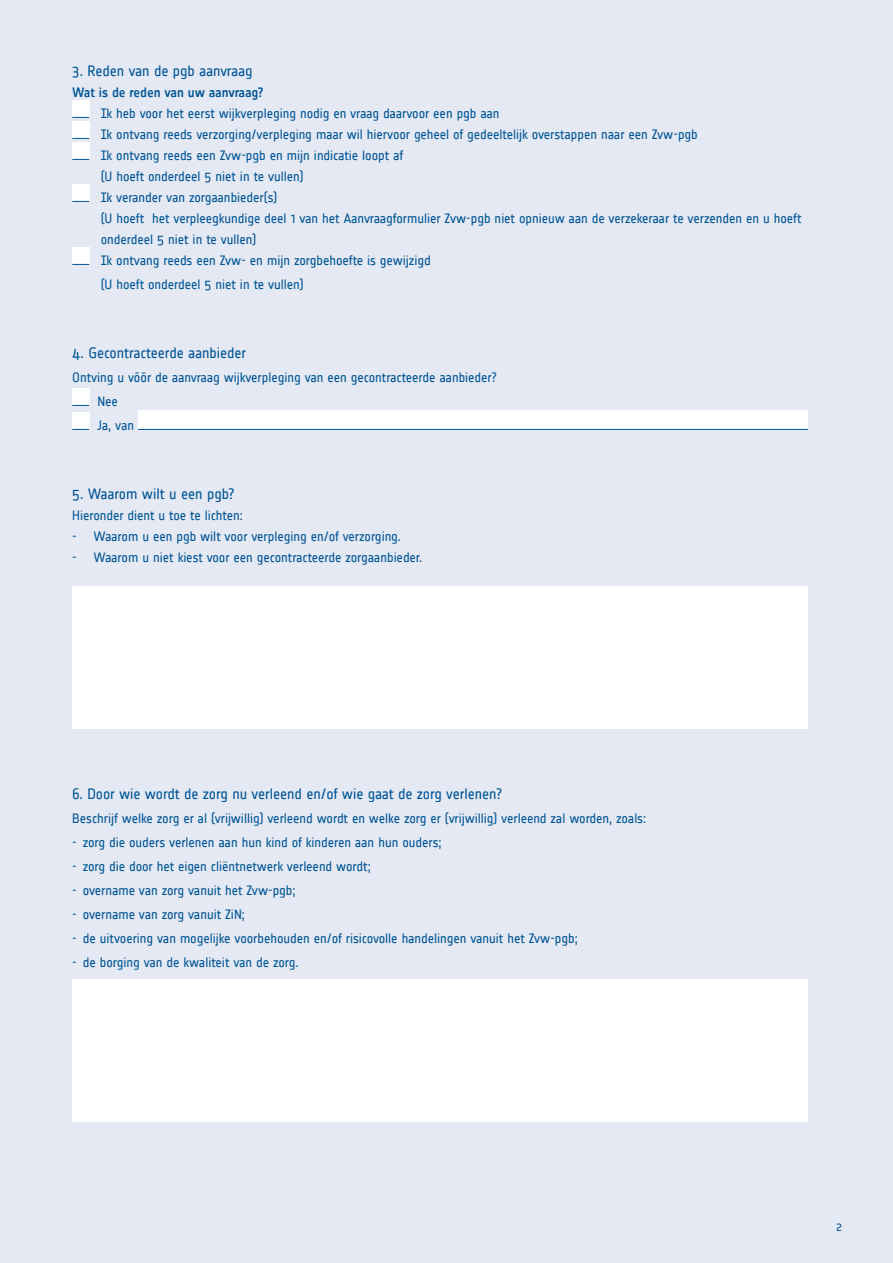
<style>
.page{position:relative;width:893px;height:1263px;background:#e5e9f3}
.page>*{position:absolute;margin:0;border:0;box-sizing:border-box;transform-origin:0 0}
.t1{font:15px "Notes";letter-spacing:-.005em;color:#005595}
.t2{font:13.5px/21px "Notes";letter-spacing:-.005em;color:#005595}
.t3{font:500 13.5px "Notes";letter-spacing:-.01em;color:#005595}
.t4{font:12px "Notes";color:#005595}
</style>
<div class="page">
<div style="left:72px;top:101px;width:17px;height:17px;background:#fff"></div>
<svg style="left:72px;top:117px;width:17px;height:1px"></svg>
<div style="left:72px;top:122px;width:17px;height:17px;background:#fff"></div>
<svg style="left:72px;top:138px;width:17px;height:1px"></svg>
<div style="left:72px;top:143px;width:17px;height:17px;background:#fff"></div>
<svg style="left:72px;top:159px;width:17px;height:1px"></svg>
<div style="left:72px;top:185px;width:17px;height:17px;background:#fff"></div>
<svg style="left:72px;top:201px;width:17px;height:1px"></svg>
<div style="left:72px;top:248px;width:17px;height:17px;background:#fff"></div>
<svg style="left:72px;top:264px;width:17px;height:1px"></svg>
<div style="left:72px;top:389px;width:17px;height:17px;background:#fff"></div>
<svg style="left:72px;top:405px;width:17px;height:1px"></svg>
<div style="left:72px;top:413px;width:17px;height:17px;background:#fff"></div>
<svg style="left:72px;top:429px;width:17px;height:1px"></svg>
<div style="left:138px;top:410px;width:670px;height:20px;background:#fff"></div>
<hr style="left:138px;top:429px;width:670px;height:1px;background:#005595">
<div style="left:72px;top:586px;width:736px;height:142px;background:#fff"></div>
<div style="left:72px;top:980px;width:736px;height:142px;background:#fff"></div>
<p class="t1" style="left:72px;top:63px;width:182px">3. Reden van de pgb aanvraag</p>
<p class="t3" style="left:72px;top:85px;width:193px">Wat is de reden van uw aanvraag?</p>
<p class="t2" style="left:101px;top:103px;width:702px">Ik heb voor het eerst wijkverpleging nodig en vraag daarvoor een pgb aan<br>Ik ontvang reeds verzorging/verpleging maar wil hiervoor geheel of gedeeltelijk overstappen naar een Zvw-pgb<br>Ik ontvang reeds een Zvw-pgb en mijn indicatie loopt af<br>(U hoeft onderdeel 5 niet in te vullen)<br>Ik verander van zorgaanbieder(s)<br>(U hoeft het verpleegkundige deel 1 van het Aanvraagformulier Zvw-pgb niet opnieuw aan de verzekeraar te verzenden en u hoeft onderdeel 5 niet in te vullen)<br>Ik ontvang reeds een Zvw- en mijn zorgbehoefte is gewijzigd</p>
<p class="t2" style="left:101px;top:274px;width:204px">(U hoeft onderdeel 5 niet in te vullen)</p>
<p class="t1" style="left:72px;top:345px;width:176px">4. Gecontracteerde aanbieder</p>
<p class="t2" style="left:97px;top:365px;width:401px;line-height:24px;text-indent:-25px">Ontving u vóór de aanvraag wijkverpleging van een gecontracteerde aanbieder?<br>Nee<br>Ja, van</p>
<p class="t1" style="left:72px;top:486px;width:164px">5. Waarom wilt u een pgb?</p>
<p class="t2" style="left:72px;top:505px;width:172px">Hieronder dient u toe te lichten:</p>
<p class="t2" style="left:72px;top:526px;width:330px">- Waarom u een pgb wilt voor verpleging en/of verzorging.</p>
<p class="t2" style="left:72px;top:547px;width:351px">- Waarom u niet kiest voor een gecontracteerde zorgaanbieder.</p>
<p class="t1" style="left:72px;top:786px;width:432px">6. Door wie wordt de zorg nu verleend en/of wie gaat de zorg verlenen?</p>
<p class="t2" style="left:72px;top:808px;width:575px">Beschrijf welke zorg er al (vrijwillig) verleend wordt en welke zorg er (vrijwillig) verleend zal worden, zoals:</p>
<p class="t2" style="left:72px;top:832px;width:371px">- zorg die ouders verlenen aan hun kind of kinderen aan hun ouders;</p>
<p class="t2" style="left:72px;top:856px;width:300px">- zorg die door het eigen cliëntnetwerk verleend wordt;</p>
<p class="t2" style="left:72px;top:880px;width:225px">- overname van zorg vanuit het Zvw-pgb;</p>
<p class="t2" style="left:72px;top:904px;width:174px">- overname van zorg vanuit ZiN;</p>
<p class="t2" style="left:72px;top:928px;width:507px">- de uitvoering van mogelijke voorbehouden en/of risicovolle handelingen vanuit het Zvw-pgb;</p>
<p class="t2" style="left:72px;top:952px;width:228px">- de borging van de kwaliteit van de zorg.</p>
<p class="t4" style="left:836px;top:1221px;width:7px">2</p>
</div>
